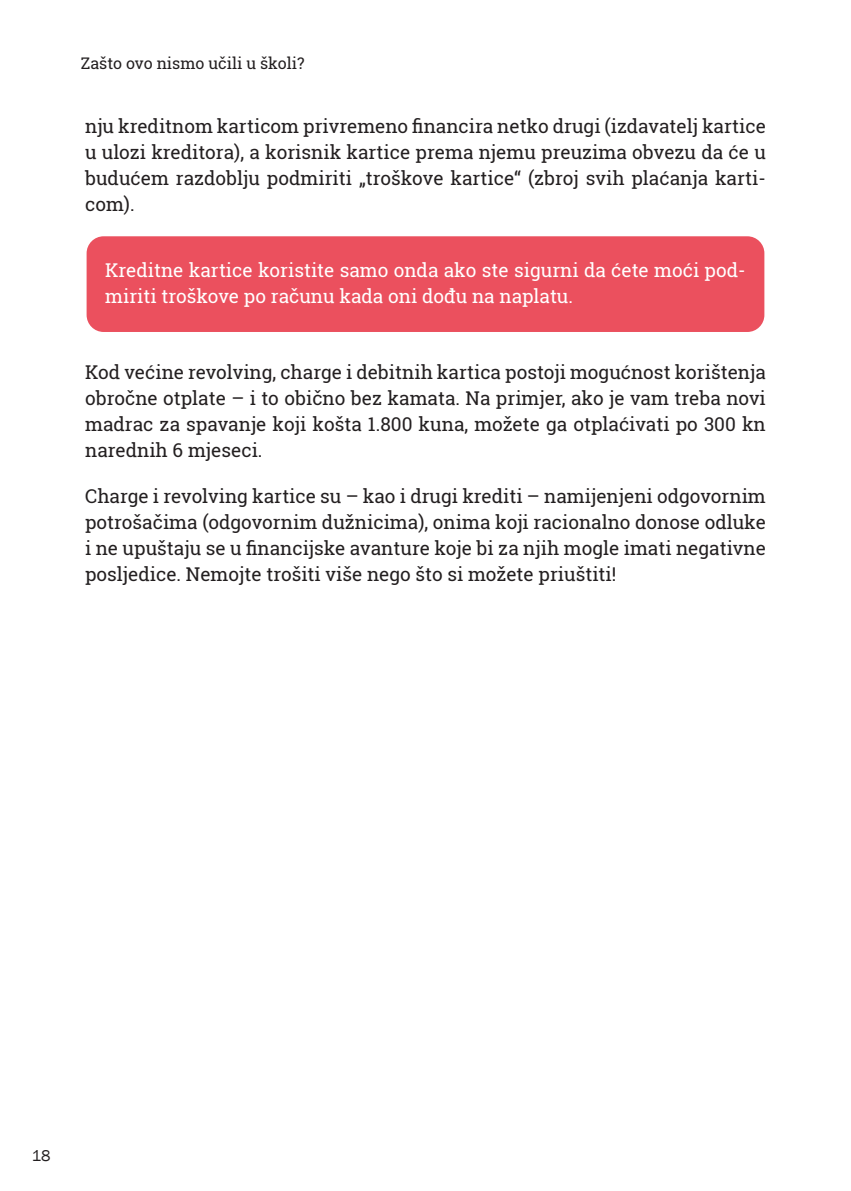
<style>
.page{position:relative;width:851px;height:1191px;background:#fff}
.page>*{position:absolute;margin:0;border:0;box-sizing:border-box;transform-origin:0 0}
.Normal__Web{font:19px/26px "Roboto Slab";color:#231f20;text-align:justify}
.Normal__Web-2{font:19px/26px "Roboto Slab";color:#fff}
.t1{font:16px "Roboto Slab";color:#231f20}
.t2{font:16px "Franklin Gothic";color:#231f20}
</style>
<div class="page">
<div style="left:87px;top:236px;width:677px;height:96px;background:#eb505e;border-radius:17px"></div>
<p class="t1" style="left:81px;top:52px;width:225px">Zašto ovo nismo učili u školi?</p>
<p class="Normal__Web" style="left:85px;top:113px;width:682px">nju kreditnom karticom privremeno financira netko drugi (izdavatelj kartice u ulozi kreditora), a korisnik kartice prema njemu preuzima obvezu da će u budućem razdoblju podmiriti „troškove kartice“ (zbroj svih plaćanja karti&shy;com).</p>
<p class="Normal__Web-2" style="left:105px;top:257px;width:641px">Kreditne kartice koristite samo onda ako ste sigurni da ćete moći pod&shy;miriti troškove po računu kada oni dođu na naplatu.</p>
<p class="Normal__Web" style="left:85px;top:359px;width:682px">Kod većine revolving, charge i debitnih kartica postoji mogućnost korištenja obročne otplate – i to obično bez kamata. Na primjer, ako je vam treba novi madrac za spavanje koji košta 1.800 kuna, možete ga otplaćivati po 300 kn narednih 6 mjeseci.</p>
<p class="Normal__Web" style="left:85px;top:483px;width:682px">Charge i revolving kartice su – kao i drugi krediti – namijenjeni odgovornim potrošačima (odgovornim dužnicima), onima koji racionalno donose odluke i ne upuštaju se u financijske avanture koje bi za njih mogle imati negativne posljedice. Nemojte trošiti više nego što si možete priuštiti!</p>
<p class="t2" style="left:32px;top:1145px;width:20px">18</p>
</div>
